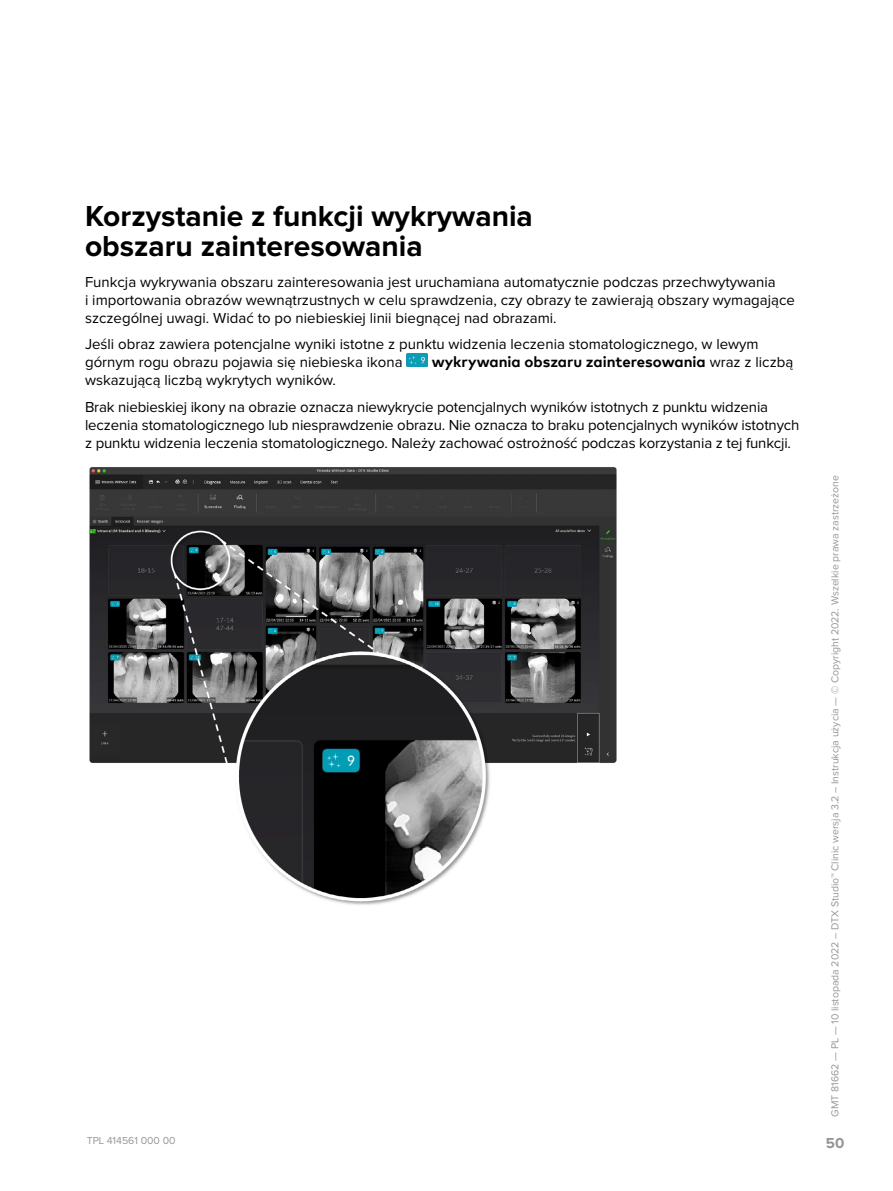
<style>
.page{position:relative;width:893px;height:1191px;background:#fff}
.page>*{position:absolute;margin:0;border:0;box-sizing:border-box;transform-origin:0 0}
.t1{font:700 30px/30px "Proxima Nova";color:#000}
.t2{font:15px/18px "Proxima Nova";color:#000}
.t3{font:700 15px "Mark Pro";color:#000}
.t4{font:700 15px "Proxima Nova";color:#939598}
.t5{font:10.5px "Proxima Nova";color:#969699}
.s1{font-family:"Proxima Nova";font-weight:400}
</style>
<div class="page">
<img style="left:406px;top:353px;width:22px;height:13px">
<img style="left:89px;top:467px;width:528px;height:438px">
<h1 class="t1" style="left:85px;top:202px;width:449px">Korzystanie z funkcji wykrywania obszaru zainteresowania</h1>
<p class="t2" style="left:85px;top:273px;width:711px">Funkcja wykrywania obszaru zainteresowania jest uruchamiana automatycznie podczas przechwytywania<br>i importowania obrazów wewnątrzustnych w celu sprawdzenia, czy obrazy te zawierają obszary wymagające szczególnej uwagi. Widać to po niebieskiej linii biegnącej nad obrazami.</p>
<p class="t2" style="left:85px;top:336px;width:675px">Jeśli obraz zawiera potencjalne wyniki istotne z punktu widzenia leczenia stomatologicznego, w lewym górnym rogu obrazu pojawia się niebieska ikona</p>
<p class="t3" style="left:432px;top:350px;width:363px">wykrywania obszaru zainteresowania <span class="s1">wraz z liczbą</span></p>
<p class="t2" style="left:85px;top:367px;width:685px;line-height:26.5px">wskazującą liczbą wykrytych wyników.<br>Brak niebieskiej ikony na obrazie oznacza niewykrycie potencjalnych wyników istotnych z punktu widzenia</p>
<p class="t2" style="left:85px;top:416px;width:716px">leczenia stomatologicznego lub niesprawdzenie obrazu. Nie oznacza to braku potencjalnych wyników istotnych z punktu widzenia leczenia stomatologicznego. Należy zachować ostrożność podczas korzystania z tej funkcji.</p>
<p class="t5" style="left:87px;top:1135px;width:90px">TPL 414561 000 00</p>
<p class="t5" style="left:830px;top:1116px;width:643px;rotate:-90deg">GMT 81662 — PL — 10 listopada 2022 – DTX Studio™ Clinic wersja 3.2 – Instrukcja użycia — © Copyright 2022. Wszelkie prawa zastrzeżone</p>
<p class="t4" style="left:826px;top:1135px;width:20px">50</p>
</div>
